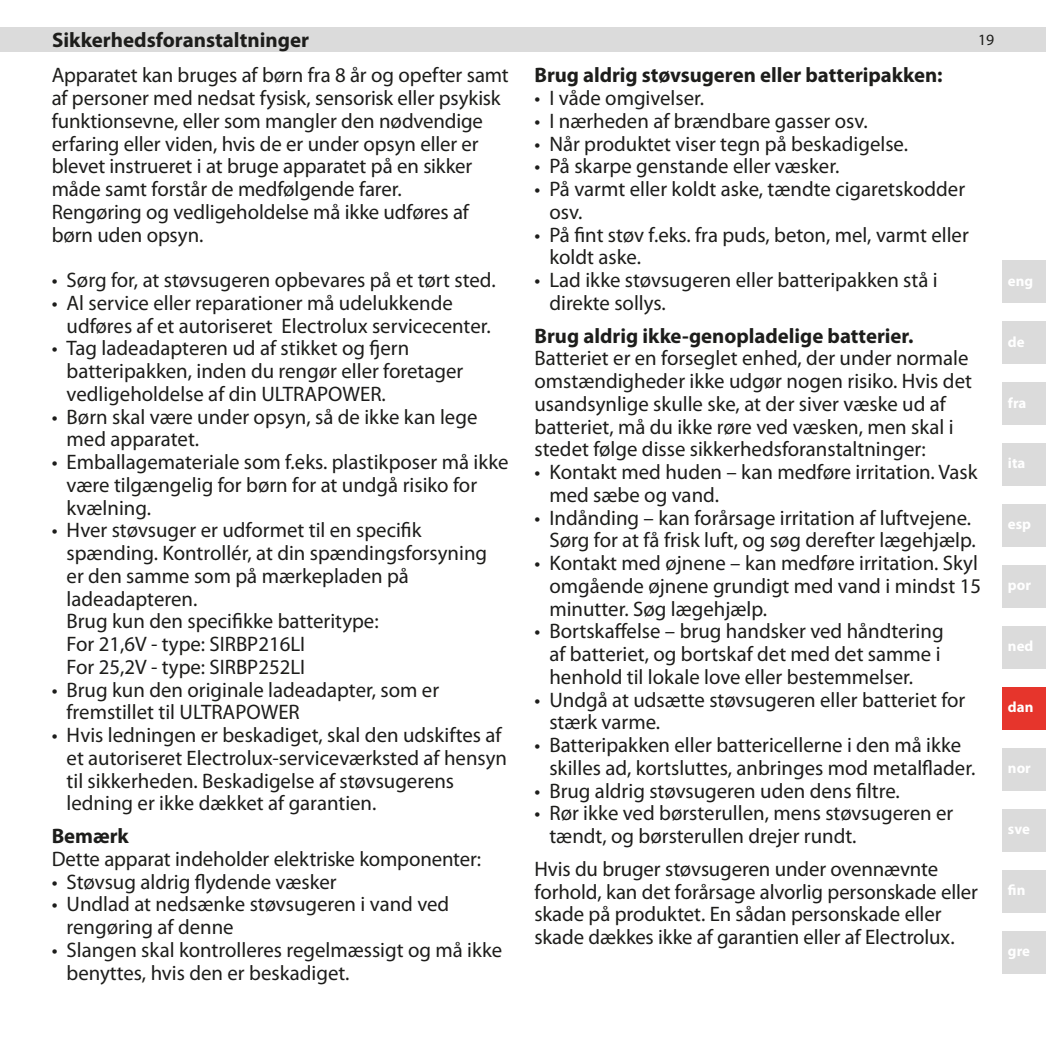
<style>
.page{position:relative;width:1046px;height:1046px;background:#fff}
.page>*{position:absolute;margin:0;border:0;box-sizing:border-box;transform-origin:0 0}
.t1{font:21px/22.8px "Myriad Pro";color:#1d1d1b}
.t2{font:700 21px "Myriad Pro";color:#1d1d1b}
.t3{font:15.75px "Myriad Pro";color:#1d1d1b}
.t4{font:700 14.88px "Myriad Pro";color:#fff}
</style>
<div class="page">
<div style="left:0;top:27px;width:1046px;height:25px;background:#dbdbdb"></div>
<div style="left:1002px;top:260px;width:44px;height:43px;background:#dbdbdb"></div>
<div style="left:1002px;top:321px;width:44px;height:43px;background:#dbdbdb"></div>
<div style="left:1002px;top:382px;width:44px;height:43px;background:#dbdbdb"></div>
<div style="left:1002px;top:443px;width:44px;height:43px;background:#dbdbdb"></div>
<div style="left:1002px;top:504px;width:44px;height:43px;background:#dbdbdb"></div>
<div style="left:1002px;top:565px;width:44px;height:43px;background:#dbdbdb"></div>
<div style="left:1002px;top:626px;width:44px;height:43px;background:#dbdbdb"></div>
<div style="left:1002px;top:687px;width:44px;height:43px;background:#e6352c"></div>
<div style="left:1002px;top:748px;width:44px;height:43px;background:#dbdbdb"></div>
<div style="left:1002px;top:809px;width:44px;height:43px;background:#dbdbdb"></div>
<div style="left:1002px;top:870px;width:44px;height:43px;background:#dbdbdb"></div>
<div style="left:1002px;top:931px;width:44px;height:43px;background:#dbdbdb"></div>
<p class="t2" style="left:52px;top:29px;width:259px">Sikkerhedsforanstaltninger</p>
<p class="t1" style="left:52px;top:64px;width:458px">Apparatet kan bruges af børn fra 8 år og opefter samt af personer med nedsat fysisk, sensorisk eller psykisk funktionsevne, eller som mangler den nødvendige erfaring eller viden, hvis de er under opsyn eller er blevet instrueret i at bruge apparatet på en sikker måde samt forstår de medfølgende farer.<br>Rengøring og vedligeholdelse må ikke udføres af børn uden opsyn.</p>
<p class="t1" style="left:52px;top:269px;width:446px">• Sørg for, at støvsugeren opbevares på et tørt sted.</p>
<p class="t1" style="left:67px;top:291px;width:426px;text-indent:-15px">• Al service eller reparationer må udelukkende udføres af et autoriseret Electrolux servicecenter.</p>
<p class="t1" style="left:67px;top:337px;width:398px;text-indent:-15px">• Tag ladeadapteren ud af stikket og fjern batteripakken, inden du rengør eller foretager vedligeholdelse af din ULTRAPOWER.</p>
<p class="t1" style="left:67px;top:405px;width:412px;text-indent:-15px">• Børn skal være under opsyn, så de ikke kan lege med apparatet.</p>
<p class="t1" style="left:67px;top:451px;width:444px;text-indent:-15px">• Emballagemateriale som f.eks. plastikposer må ikke være tilgængelig for børn for at undgå risiko for kvælning.</p>
<p class="t1" style="left:67px;top:519px;width:422px;text-indent:-15px">• Hver støvsuger er udformet til en specifik spænding. Kontrollér, at din spændingsforsyning er den samme som på mærkepladen på ladeadapteren.<br>Brug kun den specifikke batteritype:<br>For 21,6V - type: SIRBP216LI<br>For 25,2V - type: SIRBP252LI</p>
<p class="t1" style="left:67px;top:678px;width:374px;text-indent:-15px">• Brug kun den originale ladeadapter, som er fremstillet til ULTRAPOWER</p>
<p class="t1" style="left:67px;top:724px;width:442px;text-indent:-15px">• Hvis ledningen er beskadiget, skal den udskiftes af et autoriseret Electrolux-serviceværksted af hensyn til sikkerheden. Beskadigelse af støvsugerens ledning er ikke dækket af garantien.</p>
<p class="t2" style="left:52px;top:825px;width:79px">Bemærk</p>
<p class="t1" style="left:52px;top:847px;width:431px">Dette apparat indeholder elektriske komponenter:</p>
<p class="t1" style="left:52px;top:870px;width:286px">• Støvsug aldrig flydende væsker</p>
<p class="t1" style="left:67px;top:893px;width:384px;text-indent:-15px">• Undlad at nedsænke støvsugeren i vand ved rengøring af denne</p>
<p class="t1" style="left:67px;top:938px;width:437px;text-indent:-15px">• Slangen skal kontrolleres regelmæssigt og må ikke benyttes, hvis den er beskadiget.</p>
<p class="t3" style="left:978px;top:31px;width:18px">19</p>
<p class="t2" style="left:534px;top:64px;width:409px">Brug aldrig støvsugeren eller batteripakken:</p>
<p class="t1" style="left:534px;top:87px;width:171px">• I våde omgivelser.</p>
<p class="t1" style="left:534px;top:109px;width:335px">• I nærheden af brændbare gasser osv.</p>
<p class="t1" style="left:534px;top:132px;width:375px">• Når produktet viser tegn på beskadigelse.</p>
<p class="t1" style="left:534px;top:155px;width:306px">• På skarpe genstande eller væsker.</p>
<p class="t1" style="left:549px;top:178px;width:417px;text-indent:-15px">• På varmt eller koldt aske, tændte cigaretskodder osv.</p>
<p class="t1" style="left:549px;top:223px;width:421px;text-indent:-15px">• På fint støv f.eks. fra puds, beton, mel, varmt eller koldt aske.</p>
<p class="t1" style="left:549px;top:269px;width:390px;text-indent:-15px">• Lad ikke støvsugeren eller batteripakken stå i direkte sollys.</p>
<p class="t2" style="left:534px;top:325px;width:380px">Brug aldrig ikke-genopladelige batterier.</p>
<p class="t1" style="left:534px;top:347px;width:439px">Batteriet er en forseglet enhed, der under normale omstændigheder ikke udgør nogen risiko. Hvis det usandsynlige skulle ske, at der siver væske ud af batteriet, må du ikke røre ved væsken, men skal i stedet følge disse sikkerhedsforanstaltninger:</p>
<p class="t1" style="left:549px;top:461px;width:429px;text-indent:-15px">• Kontakt med huden – kan medføre irritation. Vask med sæbe og vand.</p>
<p class="t1" style="left:534px;top:506px;width:443px;text-align:right">• Indånding – kan forårsage irritation af luftvejene.<br>Sørg for at få frisk luft, og søg derefter lægehjælp.</p>
<p class="t1" style="left:549px;top:552px;width:433px;text-indent:-15px">• Kontakt med øjnene – kan medføre irritation. Skyl omgående øjnene grundigt med vand i mindst 15 minutter. Søg lægehjælp.</p>
<p class="t1" style="left:549px;top:620px;width:396px;text-indent:-15px">• Bortskaffelse – brug handsker ved håndtering af batteriet, og bortskaf det med det samme i henhold til lokale love eller bestemmelser.</p>
<p class="t1" style="left:549px;top:688px;width:417px;text-indent:-15px">• Undgå at udsætte støvsugeren eller batteriet for stærk varme.</p>
<p class="t1" style="left:549px;top:734px;width:427px;text-indent:-15px">• Batteripakken eller battericellerne i den må ikke skilles ad, kortsluttes, anbringes mod metalflader.</p>
<p class="t1" style="left:534px;top:779px;width:367px">• Brug aldrig støvsugeren uden dens filtre.</p>
<p class="t1" style="left:549px;top:802px;width:405px;text-indent:-15px">• Rør ikke ved børsterullen, mens støvsugeren er tændt, og børsterullen drejer rundt.</p>
<p class="t1" style="left:534px;top:857px;width:445px">Hvis du bruger støvsugeren under ovennævnte forhold, kan det forårsage alvorlig personskade eller skade på produktet. En sådan personskade eller skade dækkes ikke af garantien eller af Electrolux.</p>
<p class="t4" style="left:1008px;top:272px;width:27px">eng</p>
<p class="t4" style="left:1008px;top:333px;width:18px">de</p>
<p class="t4" style="left:1008px;top:394px;width:20px">fra</p>
<p class="t4" style="left:1008px;top:455px;width:19px">ita</p>
<p class="t4" style="left:1008px;top:516px;width:25px">esp</p>
<p class="t4" style="left:1008px;top:577px;width:25px">por</p>
<p class="t4" style="left:1008px;top:638px;width:27px">ned</p>
<p class="t4" style="left:1008px;top:699px;width:27px">dan</p>
<p class="t4" style="left:1008px;top:760px;width:24px">nor</p>
<p class="t4" style="left:1008px;top:821px;width:23px">sve</p>
<p class="t4" style="left:1008px;top:881px;width:19px">fin</p>
<p class="t4" style="left:1008px;top:942px;width:24px">gre</p>
</div>
